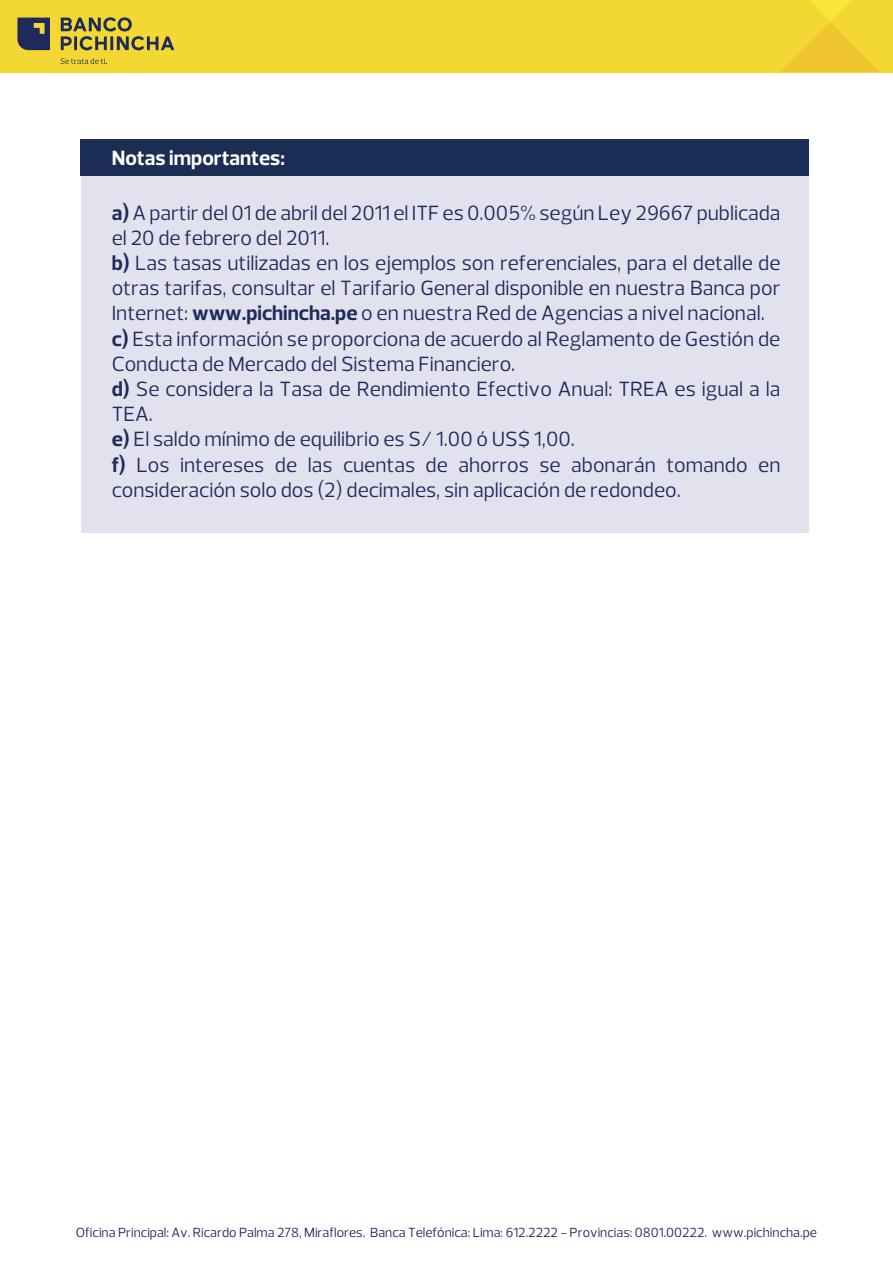
<style>
.page{position:relative;width:893px;height:1263px;background:#fff}
.page>*{position:absolute;margin:0;border:0;box-sizing:border-box;transform-origin:0 0}
.t1{font:21px/25.2px "Prelo";color:#1e2a5b}
.t2{font:700 21px "Prelo";color:#fff}
.t3{font:13.5px "Prelo";color:#1e2a5b}
.s1{font-weight:700}
</style>
<div class="page">
<div style="left:0;top:0;width:893px;height:72px;background:#f3d733"></div>
<svg style="left:781px;top:0;width:99px;height:72px"></svg>
<svg style="left:17px;top:18px;width:33px;height:32px"></svg>
<svg style="left:61px;top:17px;width:113px;height:33px"></svg>
<svg style="left:61px;top:58px;width:46px;height:6px"></svg>
<div style="left:81px;top:173px;width:728px;height:359px;background:#e2e2ef"></div>
<div style="left:81px;top:139px;width:728px;height:37px;background:#1b2d53"></div>
<p class="t2" style="left:112px;top:145px;width:175px">Notas importantes:</p>
<p class="t1" style="left:112px;top:200px;width:670px"><span class="s1">a)</span> A partir del 01 de abril del 2011 el ITF es 0.005% según Ley 29667 publicada el 20 de febrero del 2011.<br><span class="s1">b)</span> Las tasas utilizadas en los ejemplos son referenciales, para el detalle de otras tarifas, consultar el Tarifario General disponible en nuestra Banca por Internet: <span class="s1">www.pichincha.pe</span> o en nuestra Red de Agencias a nivel nacional. <span class="s1">c)</span> Esta información se proporciona de acuerdo al Reglamento de Gestión de Conducta de Mercado del Sistema Financiero.<br><span class="s1">d)</span> Se considera la Tasa de Rendimiento Efectivo Anual: TREA es igual a la TEA.<br><span class="s1">e)</span> El saldo mínimo de equilibrio es S/ 1.00 ó US$ 1,00.<br><span class="s1">f)</span> Los intereses de las cuentas de ahorros se abonarán tomando en consideración solo dos (2) decimales, sin aplicación de redondeo.</p>
<p class="t3" style="left:76px;top:1224px;width:742px">Oficina Principal: Av. Ricardo Palma 278, Miraflores. Banca Telefónica: Lima: 612.2222 - Provincias: 0801.00222. www.pichincha.pe</p>
</div>
